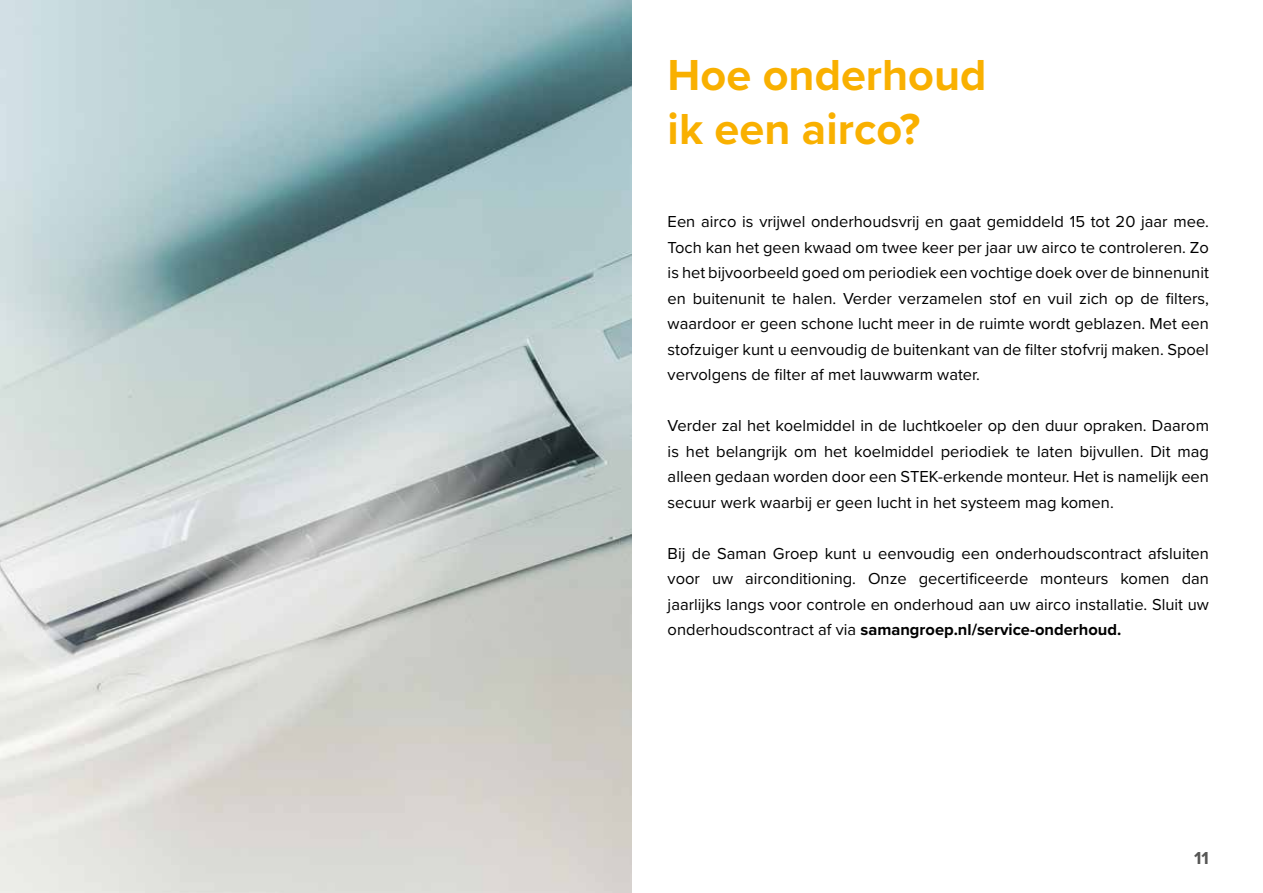
<style>
.page{position:relative;width:1263px;height:893px;background:#fff}
.page>*{position:absolute;margin:0;border:0;box-sizing:border-box;transform-origin:0 0}
.t1{font:700 45px/54px "Proxima Nova";color:#f9b000}
.t2{font:700 18px "Proxima Nova";color:#575756}
.t3{font:16.5px/25.5px "Proxima Nova";color:#000;text-align:justify}
.s1{font-weight:700}
</style>
<div class="page">
<img style="left:0;top:0;width:631px;height:893px">
<h1 class="t1" style="left:668px;top:47px;width:320px">Hoe onderhoud ik een airco?</h1>
<p class="t3" style="left:668px;top:208px;width:543px">Een airco is vrijwel onderhoudsvrij en gaat gemiddeld 15 tot 20 jaar mee.<br>Toch kan het geen kwaad om twee keer per jaar uw airco te controleren. Zo is het bijvoorbeeld goed om periodiek een vochtige doek over de binnenunit en buitenunit te halen. Verder verzamelen stof en vuil zich op de filters, waardoor er geen schone lucht meer in de ruimte wordt geblazen. Met een stofzuiger kunt u eenvoudig de buitenkant van de filter stofvrij maken. Spoel vervolgens de filter af met lauwwarm water.</p>
<p class="t3" style="left:668px;top:412px;width:543px">Verder zal het koelmiddel in de luchtkoeler op den duur opraken. Daarom is het belangrijk om het koelmiddel periodiek te laten bijvullen. Dit mag alleen gedaan worden door een STEK-erkende monteur. Het is namelijk een secuur werk waarbij er geen lucht in het systeem mag komen.</p>
<p class="t3" style="left:668px;top:540px;width:543px">Bij de Saman Groep kunt u eenvoudig een onderhoudscontract afsluiten voor uw airconditioning. Onze gecertificeerde monteurs komen dan jaarlijks langs voor controle en onderhoud aan uw airco installatie. Sluit uw onderhoudscontract af via <span class="s1">samangroep.nl/service-onderhoud.</span></p>
<p class="t2" style="left:1194px;top:844px;width:16px">11</p>
</div>
